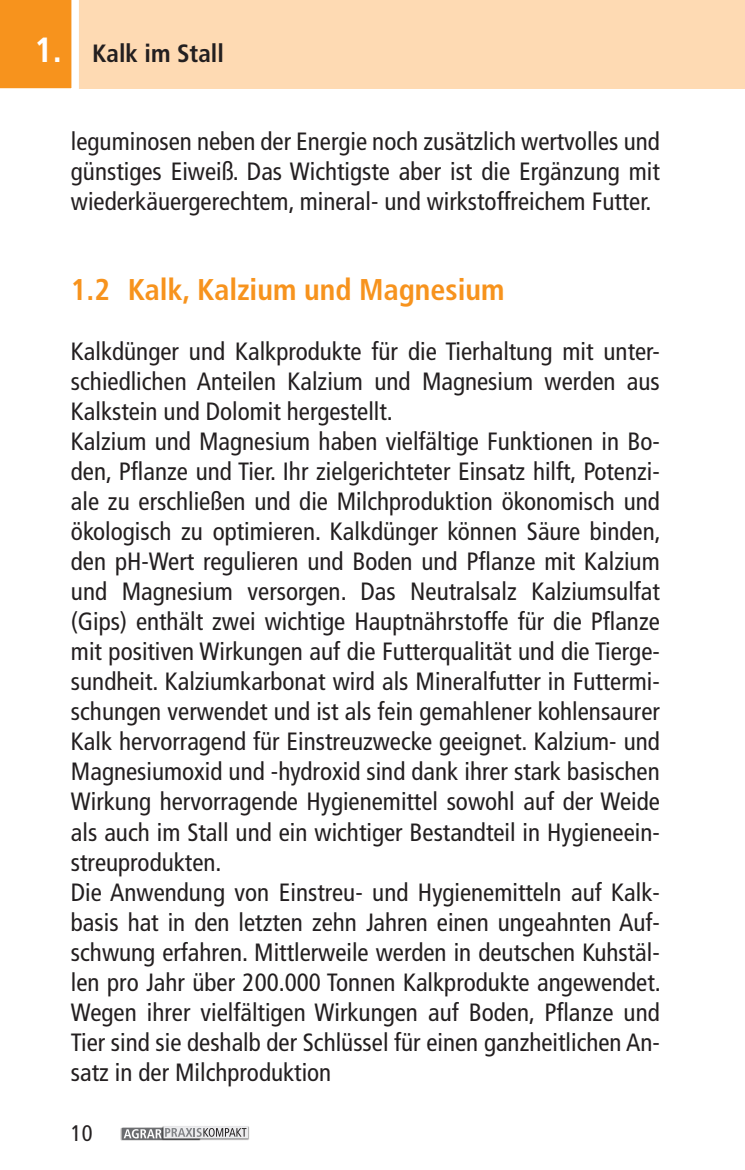
<style>
.page{position:relative;width:745px;height:1170px;background:#fff}
.page>*{position:absolute;margin:0;border:0;box-sizing:border-box;transform-origin:0 0}
.t1{font:700 condensed 30px "Frutiger LT";color:#f7931d}
.t2{font:condensed 25px/30px "Frutiger LT Std";color:#231f20;text-align:justify}
.t3{font:700 condensed 25px "Frutiger LT";color:#231f20}
.t4{font:condensed 22.5px "Frutiger LT Std";color:#231f20}
.s1{font-family:"Frutiger LT Std";font-size:35px;color:#fff}
</style>
<div class="page">
<div style="left:0;top:0;width:744px;height:88px;background:#fedab3"></div>
<svg style="left:0;top:0;width:83px;height:89px;background:#f8a13a"></svg>
<img style="left:121px;top:1128px;width:40px;height:12px">
<div style="left:122px;top:1127px;width:78px;height:12px;background:#6c6d70"></div>
<img style="left:161px;top:1126px;width:88px;height:14px">
<div style="left:163px;top:1125px;width:85px;height:13px;background:#e7e7e9"></div>
<svg style="left:124px;top:1127px;width:122px;height:11px"></svg>
<p class="t3" style="left:35px;top:39px;width:191px"><span class="s1">1.</span> Kalk im Stall</p>
<p class="t2" style="left:71px;top:127px;width:590px">leguminosen neben der Energie noch zusätzlich wertvolles und günstiges Eiweiß. Das Wichtigste aber ist die Ergänzung mit wiederkäuergerechtem, mineral- und wirkstoffreichem Futter.</p>
<p class="t1" style="left:71px;top:272px;width:435px">1.2 Kalk, Kalzium und Magnesium</p>
<p class="t2" style="left:71px;top:337px;width:591px;text-align:left">Kalkdünger und Kalkprodukte für die Tierhaltung mit unter&shy;schiedlichen Anteilen Kalzium und Magnesium werden aus Kalkstein und Dolomit hergestellt.<br>Kalzium und Magnesium haben vielfältige Funktionen in Bo&shy;den, Pflanze und Tier. Ihr zielgerichteter Einsatz hilft, Potenzi&shy;ale zu erschließen und die Milchproduktion ökonomisch und ökologisch zu optimieren. Kalkdünger können Säure binden, den pH-Wert regulieren und Boden und Pflanze mit Kalzium und Magnesium versorgen. Das Neutralsalz Kalziumsulfat (Gips) enthält zwei wichtige Hauptnährstoffe für die Pflanze mit positiven Wirkungen auf die Futterqualität und die Tierge&shy;sundheit. Kalziumkarbonat wird als Mineralfutter in Futtermi&shy;schungen verwendet und ist als fein gemahlener kohlensaurer Kalk hervorragend für Einstreuzwecke geeignet. Kalzium- und Magnesiumoxid und -hydroxid sind dank ihrer stark basischen Wirkung hervorragende Hygienemittel sowohl auf der Weide als auch im Stall und ein wichtiger Bestandteil in Hygieneein&shy;streuprodukten.<br>Die Anwendung von Einstreu- und Hygienemitteln auf Kalk&shy;basis hat in den letzten zehn Jahren einen ungeahnten Auf&shy;schwung erfahren. Mittlerweile werden in deutschen Kuhstäl&shy;len pro Jahr über 200.000 Tonnen Kalkprodukte angewendet.<br>Wegen ihrer vielfältigen Wirkungen auf Boden, Pflanze und Tier sind sie deshalb der Schlüssel für einen ganzheitlichen An&shy;satz in der Milchproduktion</p>
<p class="t4" style="left:71px;top:1119px;width:23px">10</p>
</div>
